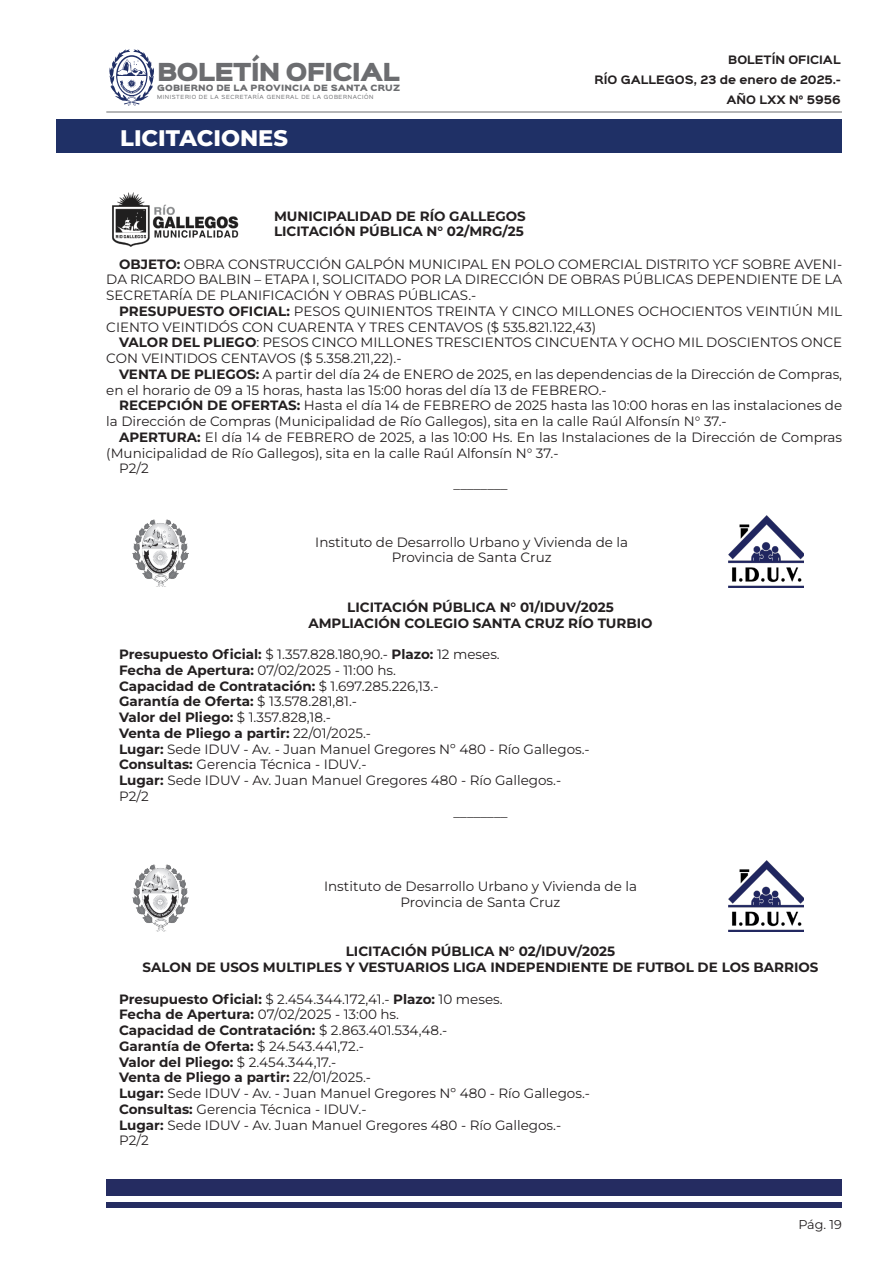
<style>
.page{position:relative;width:893px;height:1263px;background:#fff}
.page>*{position:absolute;margin:0;border:0;box-sizing:border-box;transform-origin:0 0}
.t1{font:800 22.5px "Montserrat";color:#fff}
.t2{font:22.35px "Sinkin Sans 900 X Black";letter-spacing:-.04em;color:#6c6d70}
.t3{font:13.5px/15.8px "Montserrat";color:#231f20}
.t4{font:700 13.5px/15.8px "Montserrat";color:#231f20;text-align:center}
.t5{font:12.75px "Montserrat";color:#231f20}
.t6{font:700 10.5px/20px "Sinkin Sans 700";color:#231f20;text-align:right}
.t7{font:7.8px "Sinkin Sans 900 X Black";letter-spacing:.02em;color:#6c6d70}
.t8{font:5.1px "Sinkin Sans 400";letter-spacing:.12em;color:#6c6d70}
.s1{font-weight:700}
.s2{font-weight:400}
</style>
<div class="page">
<svg style="left:109px;top:49px;width:45px;height:57px"></svg>
<hr style="left:106px;top:112px;width:736px;height:1px;background:#6c6d70">
<div style="left:106px;top:1179px;width:736px;height:16px;background:#252c61"></div>
<div style="left:106px;top:1202px;width:736px;height:6px;background:#252c61"></div>
<div style="left:56px;top:119px;width:786px;height:33px;background:#1f3066"></div>
<img style="left:132px;top:520px;width:57px;height:67px">
<img style="left:728px;top:516px;width:76px;height:71px">
<img style="left:132px;top:864px;width:57px;height:67px">
<img style="left:728px;top:860px;width:76px;height:71px">
<img style="left:112px;top:192px;width:127px;height:55px">
<h2 class="t2" style="left:157px;top:61px;width:244px">BOLETÍN OFICIAL</h2>
<p class="t7" style="left:157px;top:84px;width:245px">GOBIERNO DE LA PROVINCIA DE SANTA CRUZ</p>
<p class="t8" style="left:157px;top:93px;width:218px">MINISTERIO DE LA SECRETARÍA GENERAL DE LA GOBERNACIÓN</p>
<p class="t1" style="left:120px;top:123px;width:169px">LICITACIONES</p>
<p class="t4" style="left:274px;top:207px;width:253px">MUNICIPALIDAD DE RÍO GALLEGOS</p>
<p class="t4" style="left:274px;top:223px;width:251px">LICITACIÓN PÚBLICA N° 02/MRG/25</p>
<p class="t6" style="left:594px;top:50px;width:248px">BOLETÍN OFICIAL<br>RÍO GALLEGOS, 23 de enero de 2025.-<br>AÑO LXX N° 5956</p>
<p class="t3" style="left:106px;top:256px;width:737px;text-align:justify;text-indent:13px"><span class="s1">OBJETO:</span> OBRA CONSTRUCCIÓN GALPÓN MUNICIPAL EN POLO COMERCIAL DISTRITO YCF SOBRE AVENI-DA RICARDO BALBIN – ETAPA I, SOLICITADO POR LA DIRECCIÓN DE OBRAS PÚBLICAS DEPENDIENTE DE LA SECRETARÍA DE PLANIFICACIÓN Y OBRAS PÚBLICAS.-</p>
<p class="t3" style="left:106px;top:303px;width:737px;text-indent:13px"><span class="s1">PRESUPUESTO OFICIAL:</span> PESOS QUINIENTOS TREINTA Y CINCO MILLONES OCHOCIENTOS VEINTIÚN MIL<br>CIENTO VEINTIDÓS CON CUARENTA Y TRES CENTAVOS ($ 535.821.122,43)</p>
<p class="t3" style="left:106px;top:334px;width:737px;text-indent:13px"><span class="s1">VALOR DEL PLIEGO</span>: PESOS CINCO MILLONES TRESCIENTOS CINCUENTA Y OCHO MIL DOSCIENTOS ONCE<br>CON VEINTIDOS CENTAVOS ($ 5.358.211,22).-</p>
<p class="t3" style="left:106px;top:366px;width:737px;text-indent:13px"><span class="s1">VENTA DE PLIEGOS:</span> A partir del día 24 de ENERO de 2025, en las dependencias de la Dirección de Compras, en el horario de 09 a 15 horas, hasta las 15:00 horas del día 13 de FEBRERO.-</p>
<p class="t3" style="left:106px;top:397px;width:737px;text-indent:13px"><span class="s1">RECEPCIÓN DE OFERTAS:</span> Hasta el día 14 de FEBRERO de 2025 hasta las 10:00 horas en las instalaciones de la Dirección de Compras (Municipalidad de Río Gallegos), sita en la calle Raúl Alfonsín N° 37.-</p>
<p class="t3" style="left:106px;top:429px;width:737px;text-indent:13px"><span class="s1">APERTURA:</span> El día 14 de FEBRERO de 2025, a las 10:00 Hs. En las Instalaciones de la Dirección de Compras (Municipalidad de Río Gallegos), sita en la calle Raúl Alfonsín N° 37.-</p>
<p class="t3" style="left:119px;top:460px;width:31px">P2/2</p>
<p class="t3" style="left:454px;top:476px;width:55px">________</p>
<p class="t3" style="left:315px;top:533px;width:314px">Instituto de Desarrollo Urbano y Vivienda de la</p>
<p class="t3" style="left:392px;top:549px;width:161px">Provincia de Santa Cruz</p>
<p class="t4" style="left:308px;top:598px;width:346px">LICITACIÓN PÚBLICA N° 01/IDUV/2025<br>AMPLIACIÓN COLEGIO SANTA CRUZ RÍO TURBIO</p>
<p class="t3" style="left:119px;top:646px;width:382px"><span class="s1">Presupuesto Oficial:</span> $ 1.357.828.180,90.- <span class="s1">Plazo:</span> 12 meses.</p>
<p class="t3" style="left:119px;top:662px;width:278px"><span class="s1">Fecha de Apertura:</span> 07/02/2025 - 11:00 hs.</p>
<p class="t4" style="left:119px;top:677px;width:321px">Capacidad de Contratación: <span class="s2">$ 1.697.285.226,13.-</span></p>
<p class="t4" style="left:119px;top:693px;width:239px">Garantía de Oferta: <span class="s2">$ 13.578.281,81.-</span></p>
<p class="t4" style="left:119px;top:709px;width:214px">Valor del Pliego: <span class="s2">$ 1.357.828,18.-</span></p>
<p class="t4" style="left:119px;top:724px;width:254px">Venta de Pliego a partir: <span class="s2">22/01/2025.-</span></p>
<p class="t3" style="left:119px;top:741px;width:472px"><span class="s1">Lugar:</span> Sede IDUV - Av. - Juan Manuel Gregores Nº 480 - Río Gallegos.-</p>
<p class="t3" style="left:119px;top:756px;width:249px"><span class="s1">Consultas:</span> Gerencia Técnica - IDUV.-</p>
<p class="t3" style="left:119px;top:772px;width:444px"><span class="s1">Lugar:</span> Sede IDUV - Av. Juan Manuel Gregores 480 - Río Gallegos.-</p>
<p class="t3" style="left:119px;top:788px;width:31px">P2/2</p>
<p class="t3" style="left:453px;top:804px;width:55px">________</p>
<p class="t3" style="left:324px;top:878px;width:314px">Instituto de Desarrollo Urbano y Vivienda de la</p>
<p class="t3" style="left:401px;top:894px;width:161px">Provincia de Santa Cruz</p>
<p class="t4" style="left:346px;top:943px;width:271px">LICITACIÓN PÚBLICA N° 02/IDUV/2025</p>
<p class="t4" style="left:143px;top:959px;width:677px">SALON DE USOS MULTIPLES Y VESTUARIOS LIGA INDEPENDIENTE DE FUTBOL DE LOS BARRIOS</p>
<p class="t3" style="left:119px;top:990px;width:385px"><span class="s1">Presupuesto Oficial:</span> $ 2.454.344.172,41.- <span class="s1">Plazo:</span> 10 meses.</p>
<p class="t3" style="left:119px;top:1006px;width:281px"><span class="s1">Fecha de Apertura:</span> 07/02/2025 - 13:00 hs.</p>
<p class="t4" style="left:119px;top:1022px;width:330px">Capacidad de Contratación: <span class="s2">$ 2.863.401.534,48.-</span></p>
<p class="t4" style="left:119px;top:1037px;width:246px">Garantía de Oferta: <span class="s2">$ 24.543.441,72.-</span></p>
<p class="t4" style="left:119px;top:1053px;width:219px">Valor del Pliego: <span class="s2">$ 2.454.344,17.-</span></p>
<p class="t4" style="left:119px;top:1069px;width:254px">Venta de Pliego a partir: <span class="s2">22/01/2025.-</span></p>
<p class="t3" style="left:119px;top:1085px;width:472px"><span class="s1">Lugar:</span> Sede IDUV - Av. - Juan Manuel Gregores Nº 480 - Río Gallegos.-</p>
<p class="t3" style="left:119px;top:1101px;width:249px"><span class="s1">Consultas:</span> Gerencia Técnica - IDUV.-</p>
<p class="t3" style="left:119px;top:1116px;width:444px"><span class="s1">Lugar:</span> Sede IDUV - Av. Juan Manuel Gregores 480 - Río Gallegos.-</p>
<p class="t3" style="left:119px;top:1132px;width:31px">P2/2</p>
<p class="t5" style="left:798px;top:1215px;width:45px">Pág. 19</p>
</div>
